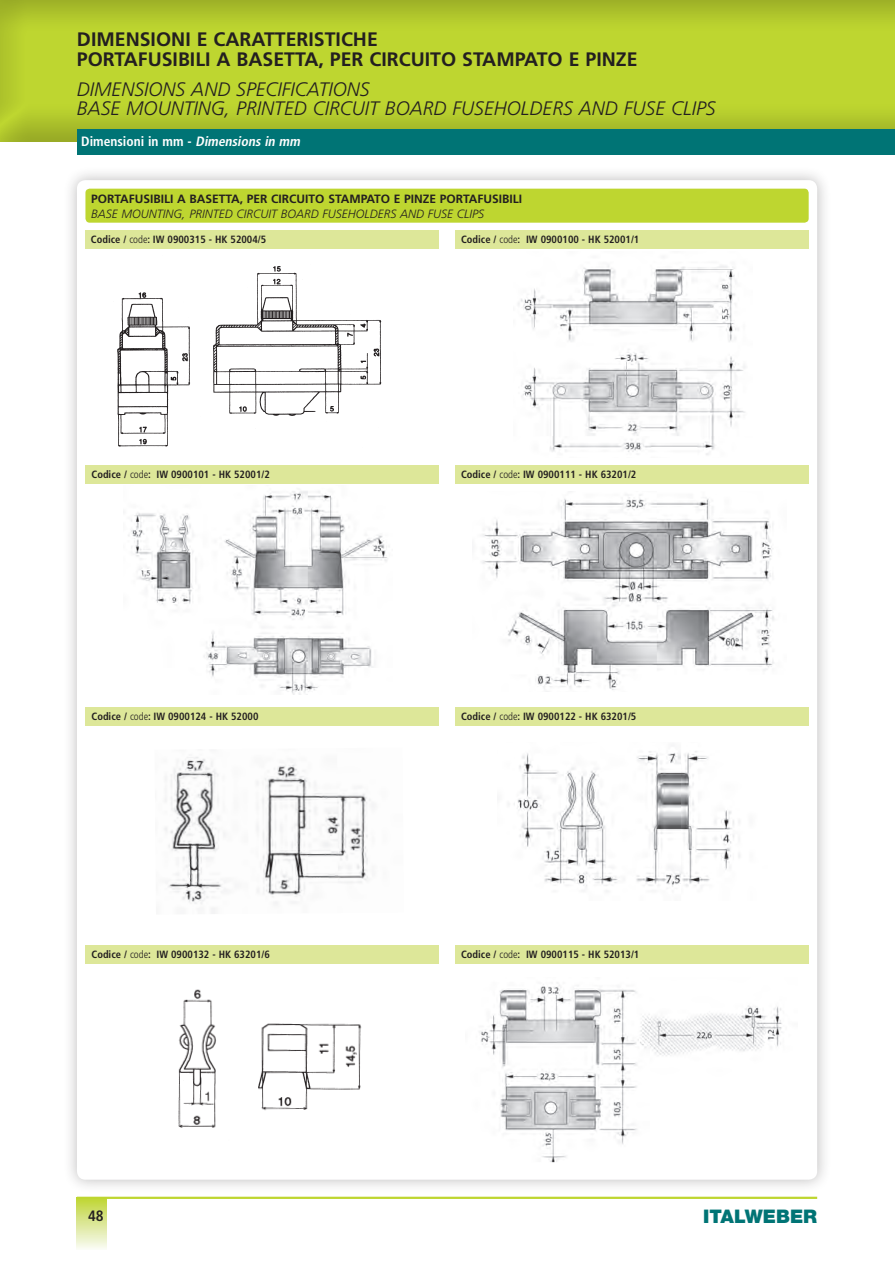
<style>
.page{position:relative;width:895px;height:1264px;background:#fff}
.page>*{position:absolute;margin:0;border:0;box-sizing:border-box;transform-origin:0 0}
.t1{font:italic 300 19.5px/19.5px "Frutiger";color:#231f20}
.t2{font:700 19.5px/19.5px "Frutiger";color:#231f20}
.t3{font:900 18.75px "Helvetica Neue";color:#007475}
.t4{font:700 condensed 15px "Frutiger";color:#231f20}
.t5{font:700 condensed 13.5px "Frutiger";color:#fff}
.t6{font:700 12px "Frutiger";color:#231f20}
.t7{font:italic 300 12px "Frutiger";color:#231f20}
.t8{font:700 condensed 10.5px "Frutiger";color:#231f20}
.s1{font-style:italic}
.s2{font-weight:300}
</style>
<div class="page">
<div style="left:0;top:0;width:895px;height:144px;background:#231f20;opacity:.5"></div>
<div style="left:77px;top:129px;width:818px;height:26px;background:#007475"></div>
<div style="left:63px;top:166px;width:768px;height:1027px;background:#231f20;opacity:.3"></div>
<div style="left:77px;top:180px;width:740px;height:999px;background:#fff;border-radius:9px"></div>
<div style="left:77px;top:1197px;width:30px;height:52px;background:linear-gradient(to bottom,#bed432,#f7faf0)"></div>
<hr style="left:77px;top:1196px;width:740px;height:3px;background:#bed630">
<div style="left:455px;top:231px;width:353px;height:18px;background:#dde799"></div>
<div style="left:455px;top:465px;width:353px;height:18px;background:#dde799"></div>
<div style="left:455px;top:707px;width:353px;height:18px;background:#dde799"></div>
<div style="left:455px;top:945px;width:353px;height:18px;background:#dde799"></div>
<div style="left:85px;top:465px;width:353px;height:18px;background:#dde799"></div>
<div style="left:85px;top:707px;width:353px;height:18px;background:#dde799"></div>
<div style="left:85px;top:945px;width:353px;height:18px;background:#dde799"></div>
<div style="left:85px;top:189px;width:723px;height:34px;background:#bed630;border-radius:4px"></div>
<img style="left:518px;top:265px;width:227px;height:190px">
<img style="left:128px;top:491px;width:259px;height:203px">
<img style="left:482px;top:494px;width:292px;height:198px">
<img style="left:164px;top:757px;width:210px;height:157px">
<img style="left:508px;top:751px;width:232px;height:141px">
<img style="left:479px;top:982px;width:303px;height:181px">
<img style="left:178px;top:989px;width:184px;height:139px">
<div style="left:85px;top:231px;width:353px;height:18px;background:#dde799"></div>
<img style="left:117px;top:266px;width:265px;height:181px">
<h1 class="t2" style="left:77px;top:30px;width:562px">DIMENSIONI E CARATTERISTICH E<br>PORTAFUSIBILI A BASETTA, PER CIRCUITO STAMPATO E PINZE</h1>
<h1 class="t1" style="left:77px;top:79px;width:198px">DIMENSIONS AND SPECIFIC</h1>
<h1 class="t1" style="left:77px;top:79px;width:624px;text-indent:230px">ATIONS<br>BASE MOUNTING, PRINTED CIRCUIT BOARD FUSEHOLDERS AND FUSE CLIPS</h1>
<p class="t5" style="left:81px;top:133px;width:223px">Dimensioni in mm - <span class="s1">Dimensions in mm</span></p>
<p class="t6" style="left:91px;top:192px;width:432px">PORTAFUSIBILI A BASETTA, PER CIRCUITO STAMPATO E PINZE PORTAFUSIBILI</p>
<p class="t7" style="left:91px;top:207px;width:384px">BASE MOUNTING, PRINTED CIRCUIT BOARD FUSEHOLDERS AND FUSE CLIPS</p>
<p class="t8" style="left:91px;top:233px;width:177px">Codice / <span class="s2">code</span>: IW 0900315 - HK 52004/5</p>
<p class="t8" style="left:461px;top:233px;width:180px">Codice / <span class="s2">code</span>: IW 0900100 - HK 52001/1</p>
<p class="t8" style="left:91px;top:468px;width:180px">Codice / <span class="s2">code</span>: IW 0900101 - HK 52001/2</p>
<p class="t8" style="left:461px;top:468px;width:177px">Codice / <span class="s2">code</span>: IW 0900111 - HK 63201/2</p>
<p class="t8" style="left:91px;top:710px;width:168px">Codice / <span class="s2">code</span>: IW 0900124 - HK 52000</p>
<p class="t8" style="left:461px;top:710px;width:177px">Codice / <span class="s2">code</span>: IW 0900122 - HK 63201/5</p>
<p class="t8" style="left:91px;top:948px;width:180px">Codice / <span class="s2">code</span>: IW 0900132 - HK 63201/6</p>
<p class="t8" style="left:461px;top:948px;width:180px">Codice / <span class="s2">code</span>: IW 0900115 - HK 52013/1</p>
<h3 class="t4" style="left:88px;top:1206px;width:17px">48</h3>
<h2 class="t3" style="left:703px;top:1205px;width:115px">ITALWEBER</h2>
</div>
